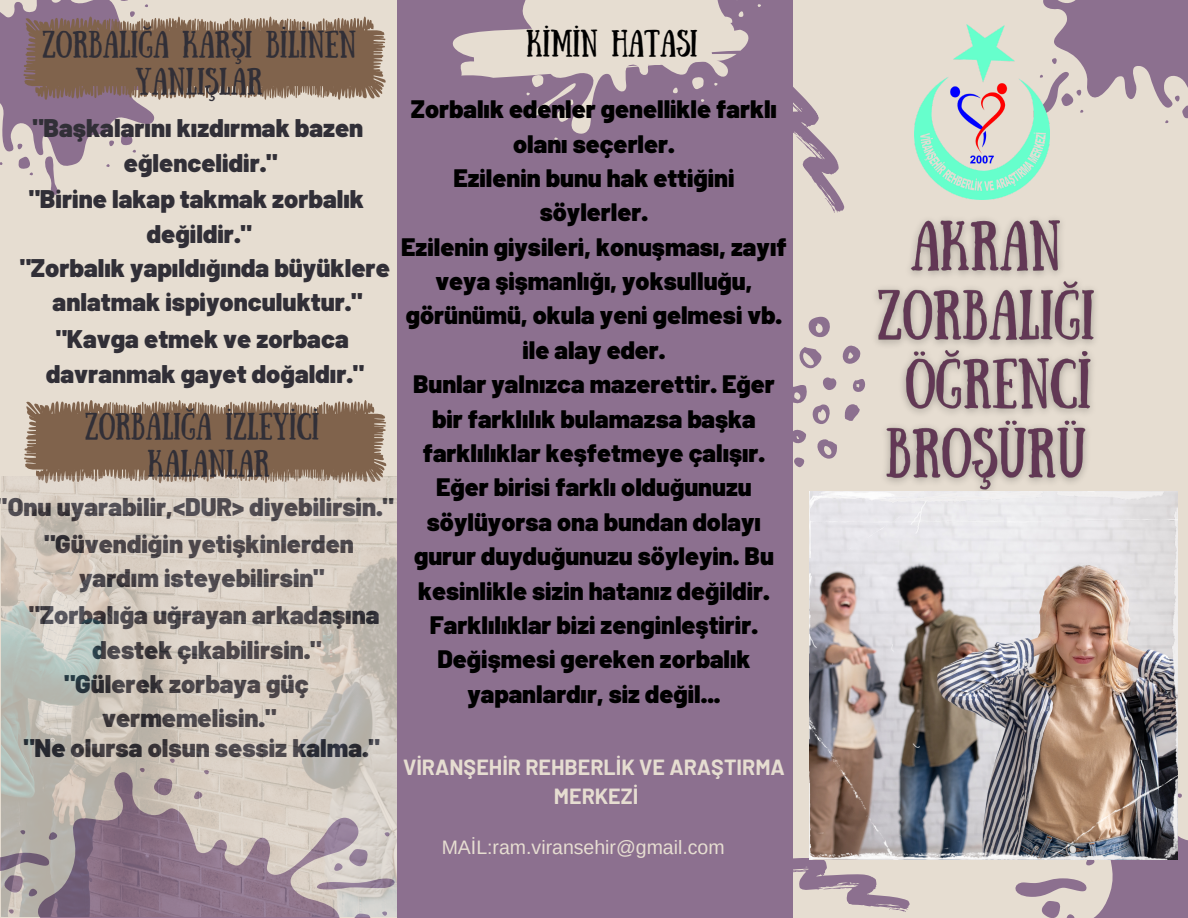
<style>
.page{position:relative;width:1188px;height:918px;background:#e6ddd1}
.page>*{position:absolute;margin:0;border:0;box-sizing:border-box;transform-origin:0 0}
.t1{font:27px/37.2px "Sunday";color:#312f37;text-align:center}
.t2{font:27px "Sunday";color:#000}
.t3{font:900 25.5px "Barlow";color:#312f37}
.t4{font:900 25.2px/34.3px "Barlow";color:#000;text-align:center}
.t5{font:700 21.45px "Barlow";color:#e6ddd1}
.t6{font:19.5px "Arimo";color:#e6ddd1}
</style>
<div class="page">
<div style="left:397px;top:0;width:396px;height:918px;background:#8c708f"></div>
<svg style="left:0;top:857px;width:1px;height:14px"></svg>
<svg style="left:1011px;top:794px;width:177px;height:124px"></svg>
<svg style="left:1043px;top:0;width:145px;height:146px"></svg>
<img style="left:864px;top:219px;width:244px;height:273px">
<svg style="left:793px;top:842px;width:122px;height:70px"></svg>
<svg style="left:793px;top:317px;width:73px;height:153px"></svg>
<svg style="left:0;top:0;width:386px;height:195px"></svg>
<svg style="left:24px;top:400px;width:363px;height:76px"></svg>
<img style="left:1px;top:476px;width:395px;height:440px">
<img style="left:810px;top:492px;width:367px;height:367px">
<svg style="left:452px;top:0;width:393px;height:213px"></svg>
<img style="left:914px;top:24px;width:135px;height:176px">
<p class="t1" style="left:42px;top:23px;width:316px">ZORBALIĞA KARŞI BİLİNEN<br>YANLIŞLAR</p>
<p class="t3" style="left:33px;top:111px;width:332px">"Başkalarını kızdırmak bazen</p>
<p class="t3" style="left:124px;top:146px;width:155px">eğlencelidir."</p>
<p class="t3" style="left:29px;top:182px;width:336px">"Birine lakap takmak zorbalık</p>
<p class="t3" style="left:147px;top:217px;width:106px">değildir."</p>
<p class="t3" style="left:20px;top:251px;width:371px">"Zorbalık yapıldığında büyüklere</p>
<p class="t3" style="left:53px;top:286px;width:311px">anlatmak ispiyonculuktur."</p>
<p class="t3" style="left:56px;top:322px;width:294px">"Kavga etmek ve zorbaca</p>
<p class="t3" style="left:46px;top:357px;width:319px">davranmak gayet doğaldır."</p>
<p class="t1" style="left:85px;top:405px;width:235px">ZORBALIĞA IZLEYICI</p>
<p class="t1" style="left:148px;top:442px;width:123px">KALANLAR</p>
<p class="t3" style="left:-3px;top:490px;width:398px">"Onu uyarabilir,&lt;DUR&gt; diyebilirsin."</p>
<p class="t3" style="left:44px;top:527px;width:311px">"Güvendiğin yetişkinlerden</p>
<p class="t3" style="left:79px;top:562px;width:247px">yardım isteyebilirsin"</p>
<p class="t3" style="left:29px;top:598px;width:352px">"Zorbalığa uğrayan arkadaşına</p>
<p class="t3" style="left:92px;top:633px;width:231px">destek çıkabilirsin."</p>
<p class="t3" style="left:64px;top:667px;width:246px">"Gülerek zorbaya güç</p>
<p class="t3" style="left:102px;top:702px;width:176px">vermemelisin."</p>
<p class="t3" style="left:24px;top:732px;width:357px">"Ne olursa olsun sessiz kalma."</p>
<p class="t2" style="left:527px;top:24px;width:173px">KIMIN HATASI</p>
<p class="t4" style="left:411px;top:91px;width:368px">Zorbalık edenler genellikle farklı olanı seçerler.</p>
<p class="t4" style="left:453px;top:160px;width:281px">Ezilenin bunu hak ettiğini söylerler.</p>
<p class="t4" style="left:401px;top:228px;width:387px">Ezilenin giysileri, konuşması, zayıf veya şişmanlığı, yoksulluğu, görünümü, okula yeni gelmesi vb. ile alay eder.</p>
<p class="t4" style="left:413px;top:366px;width:363px">Bunlar yalnızca mazerettir. Eğer bir farklılık bulamazsa başka farklılıklar keşfetmeye çalışır.</p>
<p class="t4" style="left:414px;top:469px;width:361px">Eğer birisi farklı olduğunuzu söylüyorsa ona bundan dolayı gurur duyduğunuzu söyleyin. Bu kesinlikle sizin hatanız değildir.</p>
<p class="t4" style="left:430px;top:607px;width:329px">Farklılıklar bizi zenginleştirir.</p>
<p class="t4" style="left:437px;top:641px;width:315px">Değişmesi gereken zorbalık yapanlardır, siz değil...</p>
<p class="t5" style="left:403px;top:753px;width:383px">VİRANŞEHİR REHBERLİK VE ARAŞTIRMA</p>
<p class="t5" style="left:554px;top:783px;width:86px">MERKEZİ</p>
<p class="t6" style="left:442px;top:837px;width:285px">MAİL:ram.viransehir@gmail.com</p>
</div>
